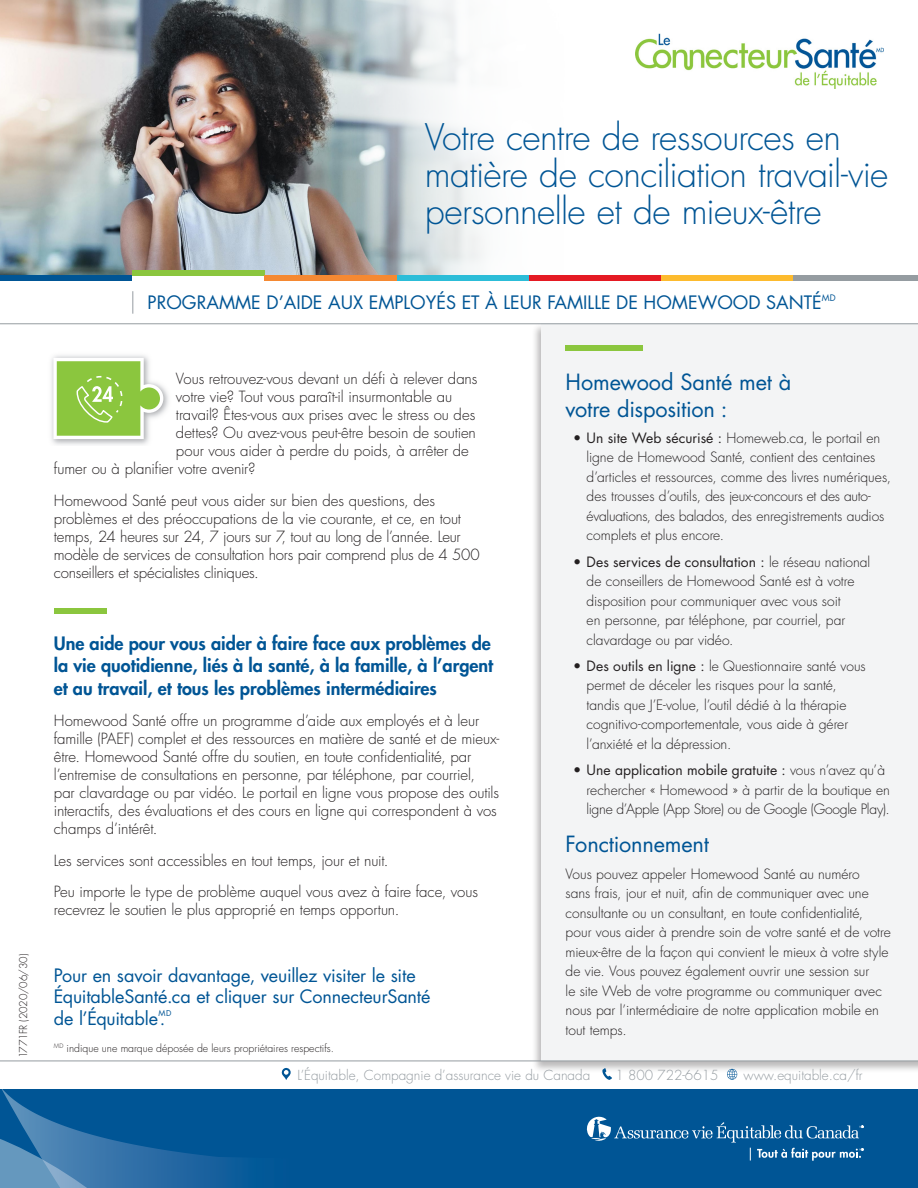
<style>
.page{position:relative;width:918px;height:1188px;background:#fff}
.page>*{position:absolute;margin:0;border:0;box-sizing:border-box;transform-origin:0 0}
.t1{font:300 35.7px/36.9px "Futura Std";letter-spacing:-.02em;color:#005595}
.t2{font:21.75px/27px "Futura Std";letter-spacing:-.01em;color:#005595}
.t3{font:18px/21.6px "Futura Std";letter-spacing:-.005em;color:#005595}
.t4{font:800 18px/22.5px "Futura Std";color:#005595}
.t5{font:300 15px/18px "Futura Std";letter-spacing:-.01em;color:#231f20}
.t6{font:300 13.8px/19.5px "Futura Std";letter-spacing:-.005em;color:#231f20}
.t7{font:300 13.5px "Futura Std";color:#959ca1}
.t8{font:300 10.5px "Futura Std";color:#231f20}
.t9{font:7.8px "Futura Std";color:#005595}
.s1{font-weight:400}
</style>
<div class="page">
<div style="left:532px;top:322px;width:386px;height:751px;background:#231f20;opacity:.31"></div>
<div style="left:541px;top:324px;width:377px;height:737px;background:#f3f4f5"></div>
<hr style="left:0;top:1061px;width:918px;height:1px;background:#959ca1">
<div style="left:566px;top:346px;width:77px;height:5px;background:#8bc63e"></div>
<div style="left:54px;top:608px;width:53px;height:6px;background:#8bc63e"></div>
<hr style="left:0;top:324px;width:918px;height:1px;background:#959ca1">
<svg style="left:133px;top:291px;width:1px;height:23px"></svg>
<img style="left:0;top:0;width:484px;height:275px">
<div style="left:792px;top:276px;width:126px;height:5px;background:#959ca1"></div>
<div style="left:661px;top:276px;width:132px;height:5px;background:#fdbb2e"></div>
<div style="left:528px;top:276px;width:132px;height:5px;background:#e51a23"></div>
<div style="left:396px;top:276px;width:132px;height:5px;background:#2cbdd8"></div>
<div style="left:132px;top:270px;width:132px;height:6px;background:#8bc63e"></div>
<div style="left:0;top:276px;width:132px;height:5px;background:#005595"></div>
<div style="left:264px;top:276px;width:132px;height:5px;background:#f58932"></div>
<img style="left:635px;top:34px;width:249px;height:54px">
<img style="left:51px;top:355px;width:118px;height:90px">
<svg style="left:53px;top:358px;width:110px;height:81px"></svg>
<svg style="left:281px;top:1068px;width:10px;height:12px"></svg>
<svg style="left:602px;top:1068px;width:10px;height:12px"></svg>
<svg style="left:727px;top:1069px;width:10px;height:11px"></svg>
<div style="left:0;top:1090px;width:907px;height:98px;background:#005595"></div>
<svg style="left:0;top:1090px;width:241px;height:98px"></svg>
<svg style="left:586px;top:1116px;width:277px;height:45px"></svg>
<p class="t8" style="left:17px;top:1058px;width:106px;rotate:-90deg">1771FR (2020/06/30)</p>
<h1 class="t1" style="left:425px;top:119px;width:465px">Votre centre de ressources en matière de conciliation travail-vie personnelle et de mieux-être</h1>
<h3 class="t3" style="left:148px;top:292px;width:689px">PROGRAMME D’AIDE AUX EMPLOYÉS ET À LEUR FAMILLE DE HOMEWOOD SANTÉ<sup>MD</sup></h3>
<p class="t5" style="left:176px;top:370px;width:303px">Vous retrouvez-vous devant un déf à relever dans</p>
<p class="t5" style="left:176px;top:388px;width:278px">votre vie? Tout vous paraît-il insurmontable au</p>
<p class="t5" style="left:176px;top:406px;width:301px">travail? Êtes-vous aux prises avec le stress ou des</p>
<p class="t5" style="left:176px;top:424px;width:302px">dettes? Ou avez-vous peut-être besoin de soutien</p>
<p class="t5" style="left:176px;top:442px;width:294px">pour vous aider à perdre du poids, à arrêter de</p>
<p class="t5" style="left:54px;top:460px;width:203px">fumer ou à planifer votre avenir?</p>
<p class="t5" style="left:54px;top:492px;width:427px">Homewood Santé peut vous aider sur bien des questions, des problèmes et des préoccupations de la vie courante, et ce, en tout temps, 24 heures sur 24, 7 jours sur 7, tout au long de l’année. Leur modèle de services de consultation hors pair comprend plus de 4 500 conseillers et spécialistes cliniques.</p>
<h2 class="t2" style="left:566px;top:368px;width:227px">Homewood Santé met à votre disposition :</h2>
<p class="t6" style="left:587px;top:429px;width:306px;text-indent:-14px"><span class="s1">• Un site Web sécurisé :</span> Homeweb.ca, le portail en ligne de Homewood Santé, contient des centaines d’articles et ressources, comme des livres numériques, des trousses d’outils, des jeux-concours et des auto&shy;évaluations, des balados, des enregistrements audios complets et plus encore.</p>
<p class="t6" style="left:587px;top:552px;width:285px;text-indent:-14px"><span class="s1">• Des services de consultation :</span> le réseau national de conseillers de Homewood Santé est à votre disposition pour communiquer avec vous soit<br>en personne, par téléphone, par courriel, par clavardage ou par vidéo.</p>
<p class="t6" style="left:587px;top:656px;width:281px;text-indent:-14px"><span class="s1">• Des outils en ligne :</span> le Questionnaire santé vous permet de déceler les risques pour la santé, tandis que J’E-volue, l’outil dédié à la thérapie cognitivo-comportementale, vous aide à gérer l’anxiété et la dépression.</p>
<p class="t6" style="left:587px;top:761px;width:305px;text-indent:-14px"><span class="s1">• Une application mobile gratuite :</span> vous n’avez qu’à rechercher « Homewood » à partir de la boutique en ligne d’Apple (App Store) ou de Google (Google Play).</p>
<h2 class="t2" style="left:566px;top:831px;width:145px">Fonctionnement</h2>
<p class="t6" style="left:566px;top:864px;width:327px">Vous pouvez appeler Homewood Santé au numéro<br>sans frais, jour et nuit, afn de communiquer avec une consultante ou un consultant, en toute confdentialité, pour vous aider à prendre soin de votre santé et de votre mieux-être de la façon qui convient le mieux à votre style de vie. Vous pouvez également ouvrir une session sur<br>le site Web de votre programme ou communiquer avec nous par l’intermédiaire de notre application mobile en tout temps.</p>
<p class="t7" style="left:297px;top:1067px;width:294px">L’Équitable, Compagnie d’assurance vie du Canada</p>
<p class="t7" style="left:615px;top:1067px;width:105px">1 800 722-6615</p>
<p class="t7" style="left:744px;top:1067px;width:121px">www.equitable.ca/fr</p>
<h3 class="t4" style="left:54px;top:632px;width:441px">Une aide pour vous aider à faire face aux problèmes de la vie quotidienne, liés à la santé, à la famille, à l’argent et au travail, et tous les problèmes intermédiaires</h3>
<p class="t5" style="left:54px;top:712px;width:447px">Homewood Santé offre un programme d’aide aux employés et à leur famille (PAEF) complet et des ressources en matière de santé et de mieux&shy;être. Homewood Santé offre du soutien, en toute confdentialité, par l’entremise de consultations en personne, par téléphone, par courriel, par clavardage ou par vidéo. Le portail en ligne vous propose des outils interactifs, des évaluations et des cours en ligne qui correspondent à vos champs d’intérêt.</p>
<p class="t5" style="left:54px;top:845px;width:426px;line-height:31.5px">Les services sont accessibles en tout temps, jour et nuit.<br>Peu importe le type de problème auquel vous avez à faire face, vous</p>
<p class="t5" style="left:54px;top:901px;width:347px">recevrez le soutien le plus approprié en temps opportun.</p>
<h3 class="t3" style="left:54px;top:964px;width:378px">Pour en savoir davantage, veuillez visiter le site<br>ÉquitableSanté.ca et cliquer sur ConnecteurSanté de l’Équitable.</h3>
<p class="t9" style="left:159px;top:1008px;width:14px">MD</p>
<p class="t8" style="left:54px;top:1042px;width:282px"><sup>MD</sup> indique une marque déposée de leurs propriétaires respectifs.</p>
</div>
